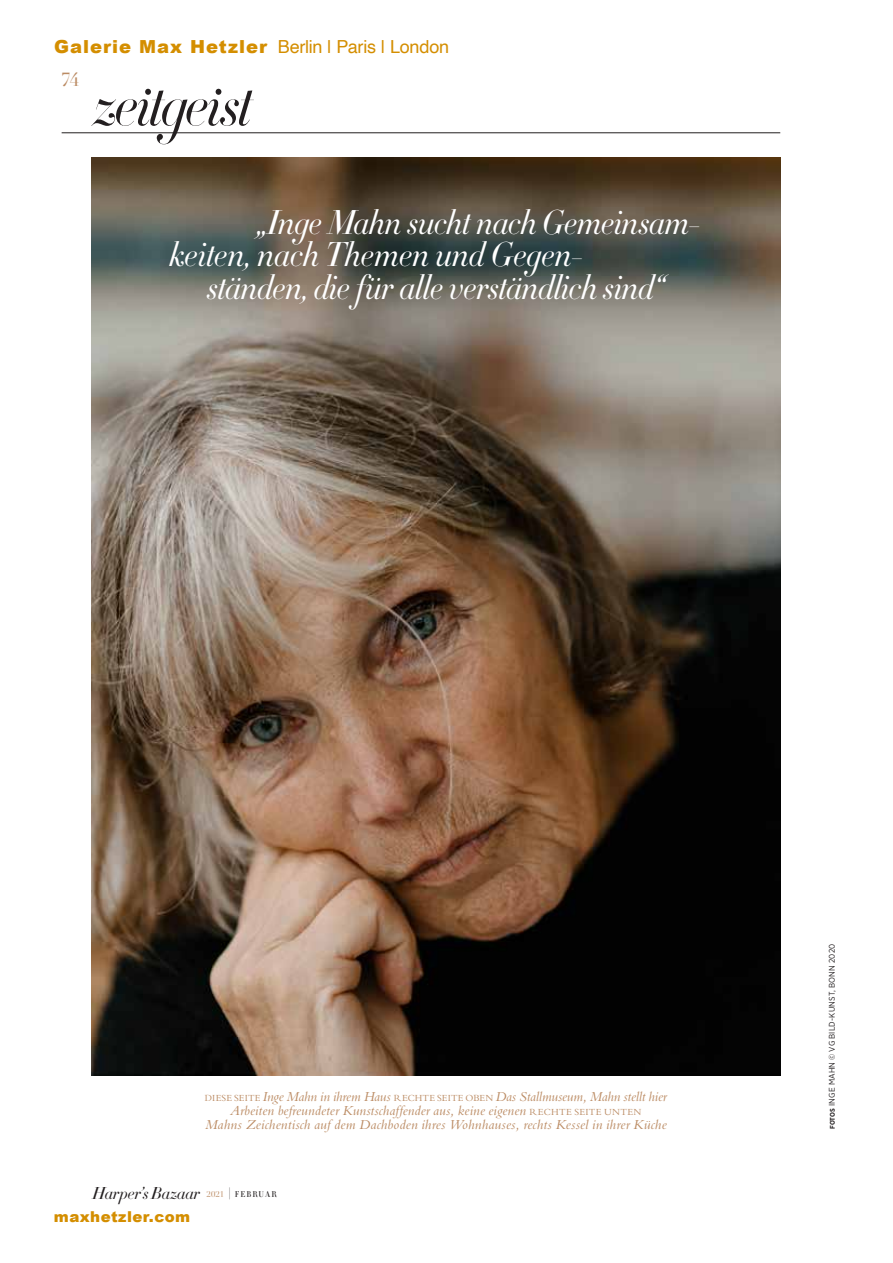
<style>
.page{position:relative;width:893px;height:1263px;background:#fff}
.page>*{position:absolute;margin:0;border:0;box-sizing:border-box;transform-origin:0 0}
.t1{font:italic 300 33.75px "HTF Didot L24";letter-spacing:-.01em;color:#fff;scale:.95 1}
.t2{font:italic 300 33.75px "HTF Didot L24";letter-spacing:-.01em;color:#fff;scale:.96 1}
.t3{font:18.75px "MSC Didot LT Pro";color:#bb8b63}
.t4{font:18px "Helvetica";letter-spacing:-.015em;color:#d48e00}
.t5{font:italic 300 16.95px "HTF Didot L24";letter-spacing:-.015em;color:#231f20}
.t6{font:900 15px "Arial";letter-spacing:.03em;color:#d48e00}
.t7{font:italic 14.25px/14.2px "Bembo Std";letter-spacing:.01em;color:#bb8b63;text-align:center}
.t8{font:8.25px "Gotham Narrow";letter-spacing:.025em;color:#231f20}
.s1{font-family:"Arial";font-weight:900}
.s2{font-style:normal;font-size:9.75px}
.s3{font-family:"HTF Didot L16";font-style:normal;font-size:15.3px}
.s4{font-weight:700;font-size:6.75px}
</style>
<div class="page">
<hr style="left:62px;top:133px;width:718px;height:1px;background:#231f20">
<img style="left:92px;top:157px;width:688px;height:919px">
<svg style="left:91px;top:89px;width:163px;height:55px"></svg>
<p class="t4" style="left:54px;top:33px;width:396px"><span class="s1">Galerie Max Hetzler</span> Berlin | Paris | London</p>
<p class="t3" style="left:61px;top:68px;width:20px">74</p>
<p class="t1" style="left:256px;top:197px;width:470px">„Inge Mahn sucht nach Gemeinsam−</p>
<p class="t2" style="left:170px;top:230px;width:433px">keiten, nach Themen und Gegen−</p>
<p class="t1" style="left:207px;top:262px;width:484px">ständen, die für alle verständlich sind“</p>
<p class="t7" style="left:205px;top:1089px;width:463px"><span class="s2">DIESE SEITE</span> Inge Mahn in ihrem Haus <span class="s2">RECHTE SEITE OBEN</span> Das Stallmuseum, Mahn stellt hier<br>Arbeiten befreundeter Kunstschaffender aus, keine eigenen <span class="s2">RECHTE SEITE UNTEN<br></span>Mahns Zeichentisch auf dem Dachboden ihres Wohnhauses, rechts Kessel in ihrer Küche</p>
<p class="t5" style="left:92px;top:1181px;width:186px">Harper’s Bazaar <sup>2021</sup> <span class="s3">|</span> <sup>FEBRUA</sup> <sup>R</sup></p>
<p class="t6" style="left:54px;top:1205px;width:138px">maxhetzler.com</p>
<p class="t8" style="left:827px;top:1129px;width:187px;rotate:-90deg"><span class="s4">FOTOS</span> INGE MAHN © VG BILD-KUNST, BONN 2020</p>
</div>
